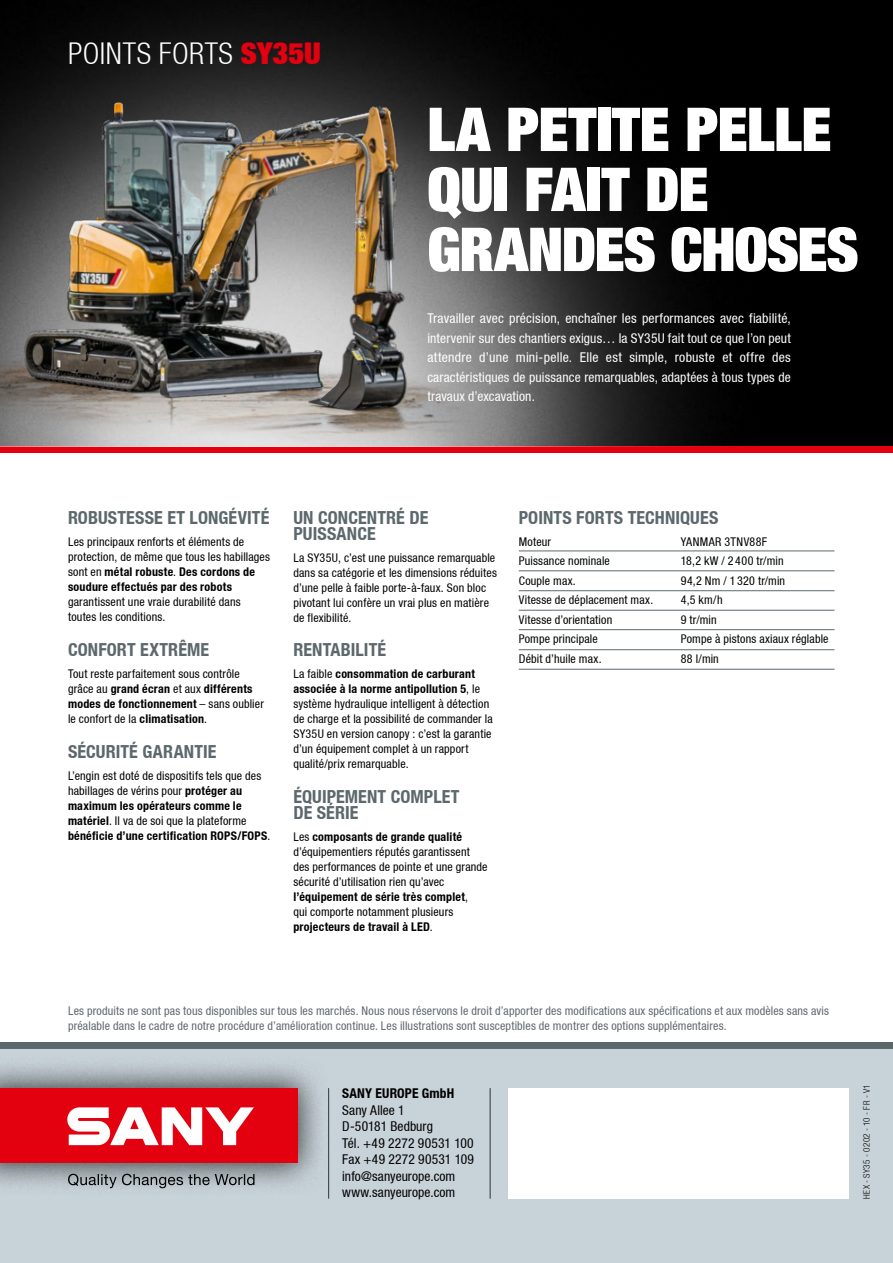
<style>
.page{position:relative;width:893px;height:1263px;background:#fff}
.page>*{position:absolute;margin:0;border:0;box-sizing:border-box;transform-origin:0 0}
.t1{font:900 60px/60px "Context Reprise Extra Black S Si Extra";letter-spacing:-.015em;color:#fff}
.t2{font:700 30px "Context Reprise Light Cond S Si";letter-spacing:.015em;color:#fff}
.t3{font:700 condensed 18px/16.5px "Context Reprise Condensed S Si";letter-spacing:.005em;color:#5d686d}
.t4{font:13.5px/19.5px "Context Reprise Condensed S Si Condensed";letter-spacing:.01em;color:#fff;text-align:justify}
.t5{font:13.5px/16.5px "Context Reprise Condensed S Si Condensed";letter-spacing:.005em;color:#000}
.t6{font:700 condensed 13.5px "Context Reprise Condensed S Si";letter-spacing:.015em;color:#000}
.t7{font:12px/15px "Context Reprise Condensed S Si Condensed";letter-spacing:.015em;color:#000}
.t8{font:700 condensed 12px/15px "Context Reprise Condensed S Si";letter-spacing:.02em;color:#000}
.t9{font:12px/15px "Context Reprise Condensed S Si Condensed";letter-spacing:.015em;color:#5d686d}
.t10{font:12px "Context Reprise Condensed S Si Condensed";letter-spacing:.035em;color:#000}
.t11{font:700 9px "Context Reprise Light Cond S Si";letter-spacing:.04em;color:#000}
.s1{font-family:"Context Reprise Extra Black S Si Extra";font-weight:900;color:#e3000f}
.s2{font-family:"Context Reprise Condensed S Si Condensed";font-weight:400;font-stretch:normal}
.s3{font-family:"Context Reprise Condensed S Si";font-weight:700;font-stretch:condensed}
</style>
<div class="page">
<div style="left:0;top:446px;width:893px;height:7px;background:#e3000f"></div>
<img style="left:0;top:0;width:893px;height:446px">
<img style="left:0;top:70px;width:550px;height:376px">
<div style="left:0;top:1048px;width:893px;height:215px;background:#c8d3d9"></div>
<div style="left:0;top:1042px;width:893px;height:6px;background:#5d686d"></div>
<div style="left:508px;top:1089px;width:340px;height:110px;background:#fff"></div>
<div style="left:0;top:1055px;width:331px;height:141px;background:#000;opacity:.75"></div>
<div style="left:0;top:1089px;width:297px;height:74px;background:#e3000f"></div>
<svg style="left:67px;top:1107px;width:187px;height:38px"></svg>
<svg style="left:68px;top:1174px;width:186px;height:14px"></svg>
<hr style="left:328px;top:1088px;width:1px;height:111px;background:#29353a">
<hr style="left:490px;top:1088px;width:1px;height:111px;background:#29353a">
<hr style="left:519px;top:551px;width:315px;height:1px;background:#5d686d">
<hr style="left:519px;top:571px;width:315px;height:1px;background:#5d686d">
<hr style="left:519px;top:590px;width:315px;height:1px;background:#5d686d">
<hr style="left:519px;top:610px;width:315px;height:1px;background:#5d686d">
<hr style="left:519px;top:649px;width:315px;height:1px;background:#5d686d">
<hr style="left:519px;top:629px;width:315px;height:1px;background:#5d686d">
<hr style="left:519px;top:669px;width:315px;height:1px;background:#5d686d">
<h2 class="t2" style="left:68px;top:36px;width:254px">POINTS FORTS <span class="s1">SY35U</span></h2>
<h1 class="t1" style="left:427px;top:98px;width:433px">LA PETITE PELLE<br>QUI FAIT DE<br>GRANDES CHOSES</h1>
<p class="t4" style="left:427px;top:308px;width:365px">Travailler avec précision, enchaîner les performances avec fiabilité, intervenir sur des chantiers exigus… la SY35U fait tout ce que l’on peut attendre d’une mini-pelle. Elle est simple, robuste et offre des caractéristiques de puissance remarquables, adaptées à tous types de travaux d’excavation.</p>
<h3 class="t3" style="left:68px;top:509px;width:203px">ROBUSTESSE ET LONGÉVITÉ</h3>
<p class="t7" style="left:68px;top:534px;width:204px">Les principaux renforts et éléments de protection, de même que tous les habillages</p>
<p class="t8" style="left:68px;top:564px;width:188px"><span class="s2">sont en</span> métal robuste<span class="s2">.</span> Des cordons de soudure effectués par des robots</p>
<p class="t7" style="left:68px;top:594px;width:174px">garantissent une vraie durabilité dans toutes les conditions.</p>
<h3 class="t3" style="left:68px;top:641px;width:143px">CONFORT EXTRÊME</h3>
<p class="t7" style="left:68px;top:666px;width:173px">Tout reste parfaitement sous contrôle</p>
<p class="t8" style="left:68px;top:681px;width:197px"><span class="s2">grâce au</span> grand écran <span class="s2">et aux</span> différents modes de fonctionnement <span class="s2">– sans oublier</span></p>
<p class="t7" style="left:68px;top:711px;width:141px">le confort de la <span class="s3">climatisation</span>.</p>
<h3 class="t3" style="left:68px;top:743px;width:150px">SÉCURITÉ GARANTIE</h3>
<p class="t7" style="left:68px;top:768px;width:195px">L’engin est doté de dispositifs tels que des habillages de vérins pour <span class="s3">protéger au</span></p>
<p class="t8" style="left:68px;top:798px;width:175px">maximum les opérateurs comme le</p>
<p class="t7" style="left:68px;top:813px;width:180px"><span class="s3">matériel</span>. Il va de soi que la plateforme</p>
<p class="t8" style="left:68px;top:828px;width:204px">bénéficie d’une certification ROPS/FOPS<span class="s2">.</span></p>
<h3 class="t3" style="left:293px;top:509px;width:136px">UN CONCENTRÉ DE<br>PUISSANCE</h3>
<p class="t7" style="left:293px;top:550px;width:205px">La SY35U, c’est une puissance remarquable dans sa catégorie et les dimensions réduites d’une pelle à faible porte-à-faux. Son bloc pivotant lui confère un vrai plus en matière de flexibilité.</p>
<h3 class="t3" style="left:293px;top:641px;width:94px">RENTABILITÉ</h3>
<p class="t8" style="left:293px;top:666px;width:188px"><span class="s2">La faible</span> consommation de carburant associée à la norme antipollution 5<span class="s2">, le</span></p>
<p class="t7" style="left:293px;top:696px;width:201px">système hydraulique intelligent à détection de charge et la possibilité de commander la SY35U en version canopy : c’est la garantie d’un équipement complet à un rapport qualité/prix remarquable.</p>
<h3 class="t3" style="left:293px;top:788px;width:168px">ÉQUIPEMENT COMPLET<br>DE SÉRIE</h3>
<p class="t8" style="left:293px;top:829px;width:170px"><span class="s2">Les</span> composants de grande qualité</p>
<p class="t7" style="left:293px;top:844px;width:196px">d’équipementiers réputés garantissent des performances de pointe et une grande sécurité d’utilisation rien qu’avec</p>
<p class="t8" style="left:293px;top:889px;width:176px">l’équipement de série très complet<span class="s2">,</span></p>
<p class="t7" style="left:293px;top:904px;width:162px">qui comporte notamment plusieurs</p>
<p class="t8" style="left:293px;top:919px;width:141px">projecteurs de travail à LED<span class="s2">.</span></p>
<h3 class="t3" style="left:519px;top:509px;width:201px">POINTS FORTS TECHNIQUES</h3>
<p class="t7" style="left:519px;top:534px;width:34px">Moteur</p>
<p class="t10" style="left:681px;top:535px;width:88px">YANMAR 3TNV88F</p>
<p class="t7" style="left:519px;top:553px;width:93px">Puissance nominale</p>
<p class="t7" style="left:681px;top:553px;width:104px">18,2 kW / 2 400 tr/min</p>
<p class="t7" style="left:519px;top:573px;width:59px">Couple max.</p>
<p class="t7" style="left:681px;top:573px;width:106px">94,2 Nm / 1 320 tr/min</p>
<p class="t7" style="left:519px;top:592px;width:136px">Vitesse de déplacement max.</p>
<p class="t7" style="left:681px;top:592px;width:43px">4,5 km/h</p>
<p class="t7" style="left:519px;top:612px;width:95px">Vitesse d’orientation</p>
<p class="t7" style="left:681px;top:612px;width:37px">9 tr/min</p>
<p class="t7" style="left:519px;top:631px;width:81px">Pompe principale</p>
<p class="t7" style="left:681px;top:631px;width:149px">Pompe à pistons axiaux réglable</p>
<p class="t7" style="left:519px;top:651px;width:84px">Débit d’huile max.</p>
<p class="t7" style="left:681px;top:651px;width:40px">88 l/min</p>
<p class="t9" style="left:68px;top:1003px;width:762px">Les produits ne sont pas tous disponibles sur tous les marchés. Nous nous réservons le droit d’apporter des modifications aux spécifications et aux modèles sans avis préalable dans le cadre de notre procédure d’amélioration continue. Les illustrations sont susceptibles de montrer des options supplémentaires.</p>
<p class="t6" style="left:342px;top:1085px;width:114px">SANY EUROPE GmbH</p>
<p class="t5" style="left:342px;top:1101px;width:133px">Sany Allee 1<br>D-50181 Bedburg<br>Tél. +49 2272 90531 100<br>Fax +49 2272 90531 109 info@sanyeurope.com www.sanyeurope.com</p>
<p class="t11" style="left:861px;top:1199px;width:116px;rotate:-90deg">HEX - SY35 - 0202 - 10 - FR - V1</p>
</div>
